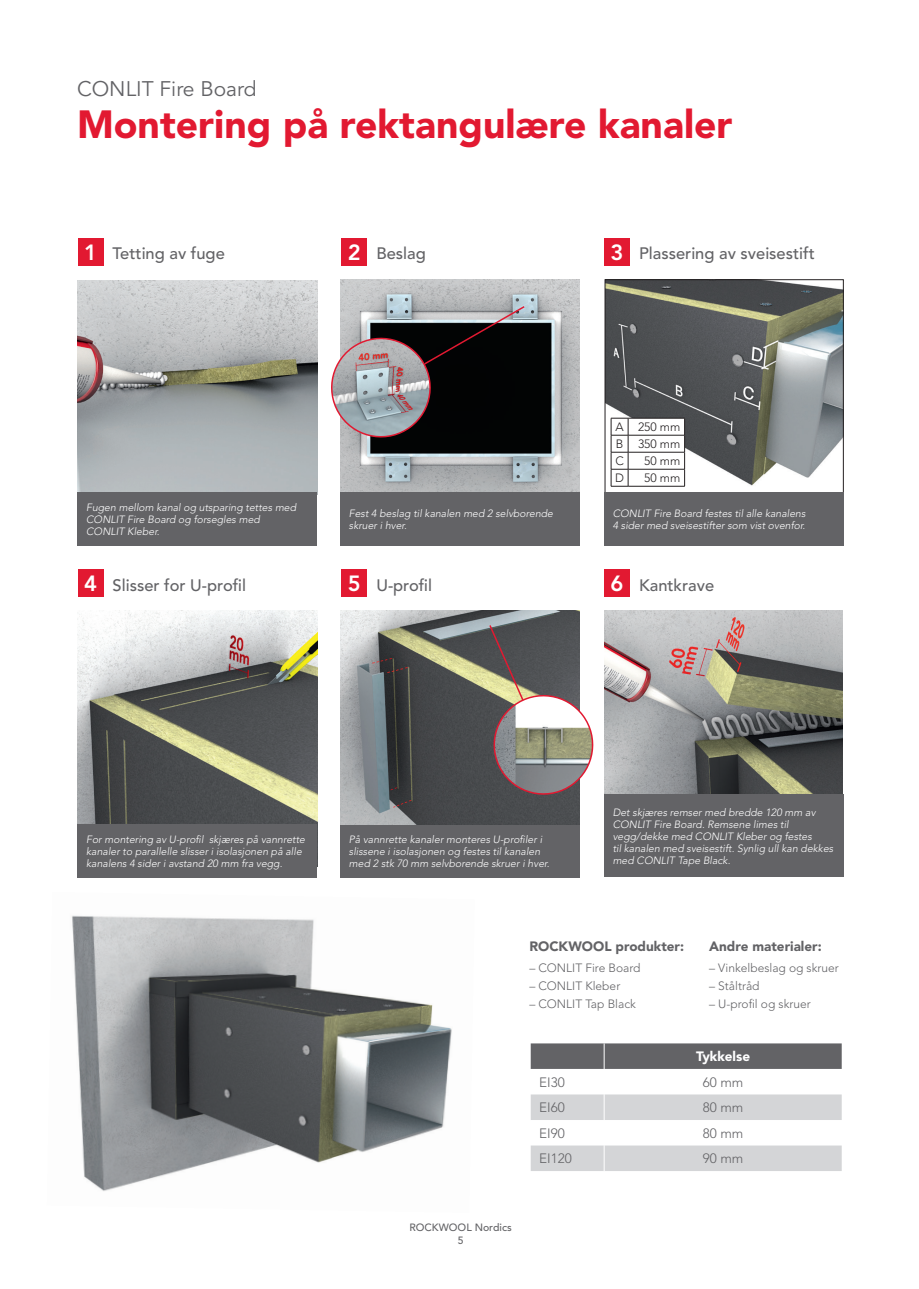
<style>
.page{position:relative;width:919px;height:1289px;background:#fff}
.page>*{position:absolute;margin:0;border:0;box-sizing:border-box;transform-origin:0 0}
.t1{font:900 39px "Avenir LT Std";color:#e21931}
.t2{font:21px "Avenir LT Std";color:#636366}
.t3{font:500 16.5px "Avenir LT Std";color:#636366}
.t4{font:900 13.5px "Avenir LT Std";color:#636366}
.t5{font:300 13.5px "Avenir LT Std";color:#636366}
.t6{font:900 13.5px "Avenir LT Std";color:#fff}
.t7{font:300 12px "Avenir LT Std";color:#636366}
.t8{font:300 12px/17px "Avenir LT Std";color:#231f20;text-align:justify}
.t9{font:italic 300 10.5px/12px "Avenir LT Std";color:#fff}
.t10{font:500 10.5px/12.6px "Avenir LT Std";color:#636366;text-align:center}
.s1{font-weight:800;font-size:21.9px;color:#fff}
</style>
<div class="page">
<img style="left:72px;top:915px;width:380px;height:276px">
<img style="left:78px;top:281px;width:239px;height:212px">
<img style="left:340px;top:280px;width:239px;height:213px">
<img style="left:607px;top:281px;width:234px;height:205px">
<div style="left:605px;top:279px;width:238px;height:214px;border:1px solid #231f20"></div>
<img style="left:78px;top:611px;width:239px;height:213px">
<svg style="left:530px;top:1043px;width:311px;height:127px"></svg>
<div style="left:78px;top:238px;width:25px;height:27px;background:#e21931"></div>
<div style="left:78px;top:569px;width:25px;height:27px;background:#e21931"></div>
<div style="left:604px;top:238px;width:26px;height:27px;background:#e21931"></div>
<div style="left:604px;top:569px;width:26px;height:27px;background:#e21931"></div>
<div style="left:341px;top:238px;width:26px;height:27px;background:#e21931"></div>
<div style="left:341px;top:569px;width:26px;height:27px;background:#e21931"></div>
<div style="left:78px;top:493px;width:239px;height:53px;background:#636366"></div>
<div style="left:78px;top:824px;width:239px;height:53px;background:#636366"></div>
<div style="left:340px;top:493px;width:239px;height:53px;background:#636366"></div>
<div style="left:340px;top:824px;width:239px;height:53px;background:#636366"></div>
<div style="left:604px;top:493px;width:239px;height:53px;background:#636366"></div>
<img style="left:340px;top:611px;width:239px;height:213px">
<img style="left:604px;top:611px;width:238px;height:183px">
<svg style="left:610px;top:418px;width:75px;height:69px"></svg>
<hr style="left:628px;top:486px;width:56px;height:1px;background:#231f20">
<svg style="left:331px;top:305px;width:195px;height:138px;background:#5c5a5c"></svg>
<svg style="left:487px;top:623px;width:107px;height:177px"></svg>
<div style="left:604px;top:794px;width:239px;height:83px;background:#636366"></div>
<h2 class="t2" style="left:77px;top:77px;width:181px">CONLIT Fire Board</h2>
<h1 class="t1" style="left:77px;top:101px;width:657px">Montering på rektangulære kanaler</h1>
<h3 class="t3" style="left:84px;top:244px;width:142px"><span class="s1">1</span> Tetting av fuge</h3>
<h3 class="t3" style="left:348px;top:244px;width:80px"><span class="s1">2</span> Beslag</h3>
<h3 class="t3" style="left:610px;top:244px;width:206px"><span class="s1">3</span> Plassering av sveisestift</h3>
<p class="t9" style="left:86px;top:502px;width:211px">Fugen mellom kanal og utsparing tettes med<br>CONLIT Fire Board og forsegles med<br>CONLIT Kleber.</p>
<h3 class="t3" style="left:84px;top:575px;width:163px"><span class="s1">4</span> Slisser for U-profil</h3>
<p class="t9" style="left:349px;top:508px;width:206px">Fest 4 beslag til kanalen med 2 selvborende skruer i hver.</p>
<h3 class="t3" style="left:348px;top:575px;width:86px"><span class="s1">5</span> U-profil</h3>
<p class="t8" style="left:615px;top:418px;width:66px">A 250 mm B 350 mm C</p>
<p class="t8" style="left:644px;top:452px;width:38px">50 mm</p>
<p class="t8" style="left:615px;top:469px;width:10px">D</p>
<p class="t8" style="left:644px;top:469px;width:38px">50 mm</p>
<p class="t9" style="left:612px;top:508px;width:194px">CONLIT Fire Board festes til alle kanalens<br>4 sider med sveisestifter som vist ovenfor.</p>
<h3 class="t3" style="left:610px;top:575px;width:105px"><span class="s1">6</span> Kantkrave</h3>
<p class="t9" style="left:86px;top:833px;width:220px">For montering av U-profil skjæres på vannrette kanaler to parallelle slisser i isolasjonen på alle kanalens 4 sider i avstand 20 mm fra vegg.</p>
<p class="t9" style="left:349px;top:833px;width:202px">På vannrette kanaler monteres U-profiler i slissene i isolasjonen og festes til kanalen med 2 stk 70 mm selvborende skruer i hver.</p>
<p class="t9" style="left:612px;top:806px;width:222px">Det skjæres remser med bredde 120 mm av CONLIT Fire Board. Remsene limes til vegg/dekke med CONLIT Kleber og festes<br>til kanalen med sveisestift. Synlig ull kan dekkes med CONLIT Tape Black.</p>
<p class="t4" style="left:529px;top:937px;width:156px">ROCKWOOL produkter:</p>
<p class="t7" style="left:529px;top:960px;width:113px">– CONLIT Fire Board</p>
<p class="t7" style="left:529px;top:978px;width:92px">– CONLIT Kleber</p>
<p class="t7" style="left:529px;top:996px;width:108px">– CONLIT Tap Black</p>
<p class="t4" style="left:709px;top:937px;width:114px">Andre materialer:</p>
<p class="t7" style="left:709px;top:960px;width:131px">– Vinkelbeslag og skruer</p>
<p class="t7" style="left:709px;top:978px;width:52px">– Ståltråd</p>
<p class="t7" style="left:709px;top:996px;width:103px">– U-profil og skruer</p>
<p class="t6" style="left:696px;top:1048px;width:56px">Tykkelse</p>
<p class="t10" style="left:409px;top:1221px;width:104px">ROCKWOOL Nordics<br>5</p>
<p class="t5" style="left:539px;top:1074px;width:27px">EI30</p>
<p class="t5" style="left:702px;top:1074px;width:42px">60 mm</p>
<p class="t5" style="left:539px;top:1099px;width:27px">EI60</p>
<p class="t5" style="left:702px;top:1099px;width:42px">80 mm</p>
<p class="t5" style="left:539px;top:1125px;width:27px">EI90</p>
<p class="t5" style="left:702px;top:1125px;width:42px">80 mm</p>
<p class="t5" style="left:539px;top:1150px;width:34px">EI120</p>
<p class="t5" style="left:702px;top:1150px;width:42px">90 mm</p>
</div>
